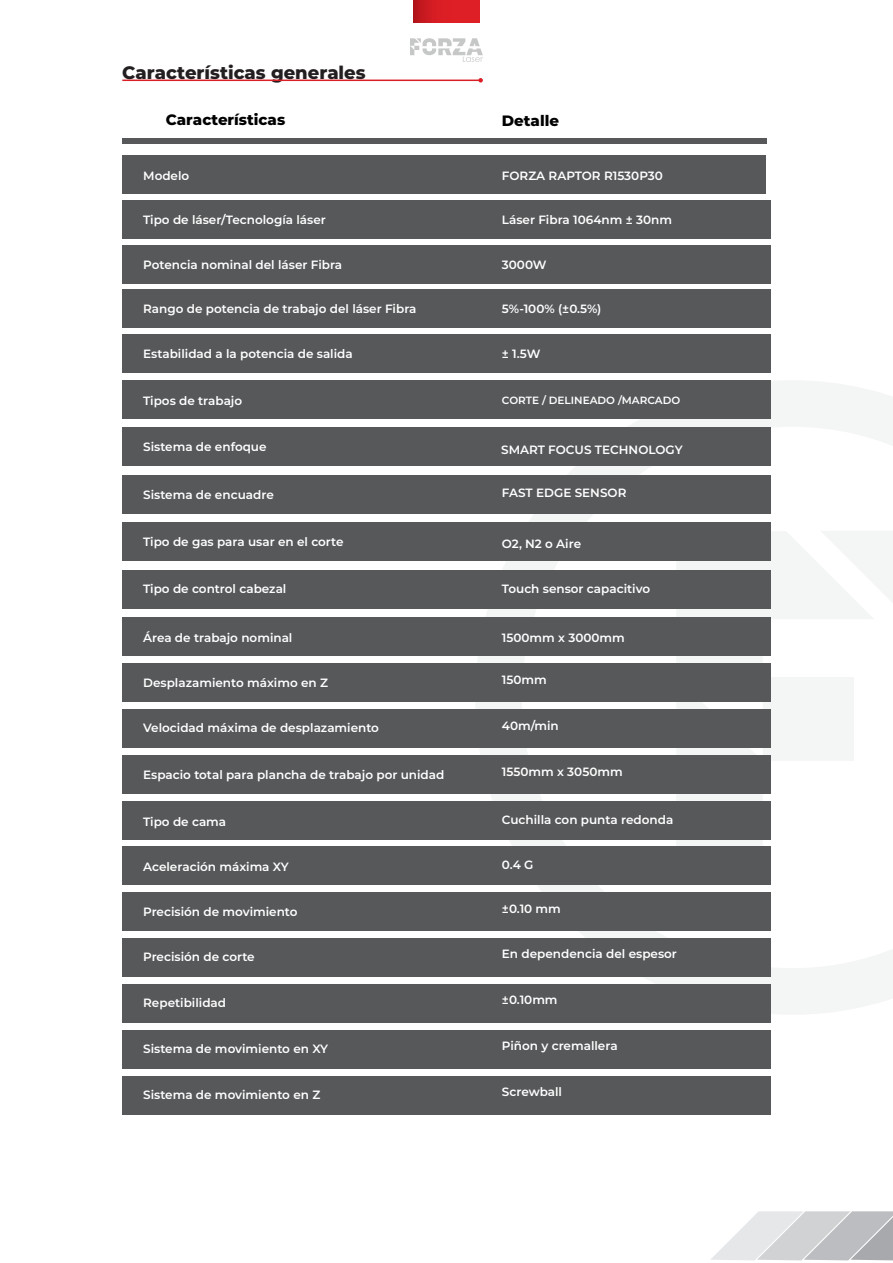
<style>
.page{position:relative;width:893px;height:1263px;background:#fff}
.page>*{position:absolute;margin:0;border:0;box-sizing:border-box;transform-origin:0 0}
.t1{font:800 18px "Montserrat";color:#231f20}
.t2{font:800 15px "Montserrat";color:#000001}
.t3{font:600 12px "Montserrat";color:#fff}
.t4{font:600 10.5px "Montserrat";color:#fff}
</style>
<div class="page">
<svg style="left:711px;top:1211px;width:182px;height:49px"></svg>
<svg style="left:413px;top:0;width:67px;height:23px;background:#d41c23"></svg>
<svg style="left:475px;top:381px;width:418px;height:633px"></svg>
<svg style="left:676px;top:531px;width:198px;height:333px"></svg>
<svg style="left:820px;top:531px;width:73px;height:88px"></svg>
<svg style="left:410px;top:38px;width:73px;height:24px"></svg>
<div style="left:122px;top:245px;width:649px;height:39px;background:#57585a"></div>
<div style="left:122px;top:201px;width:649px;height:38px;background:#57585a"></div>
<div style="left:122px;top:155px;width:644px;height:39px;background:#57585a"></div>
<div style="left:122px;top:138px;width:645px;height:6px;background:#57585a"></div>
<div style="left:122px;top:289px;width:649px;height:39px;background:#57585a"></div>
<div style="left:122px;top:334px;width:649px;height:39px;background:#57585a"></div>
<div style="left:122px;top:380px;width:649px;height:39px;background:#57585a"></div>
<div style="left:122px;top:428px;width:649px;height:38px;background:#57585a"></div>
<div style="left:122px;top:475px;width:649px;height:38px;background:#57585a"></div>
<div style="left:122px;top:522px;width:649px;height:39px;background:#57585a"></div>
<div style="left:122px;top:570px;width:649px;height:38px;background:#57585a"></div>
<div style="left:122px;top:617px;width:649px;height:39px;background:#57585a"></div>
<div style="left:122px;top:663px;width:649px;height:38px;background:#57585a"></div>
<div style="left:122px;top:709px;width:649px;height:38px;background:#57585a"></div>
<div style="left:122px;top:755px;width:649px;height:38px;background:#57585a"></div>
<div style="left:122px;top:801px;width:649px;height:38px;background:#57585a"></div>
<div style="left:122px;top:847px;width:649px;height:38px;background:#57585a"></div>
<div style="left:122px;top:893px;width:649px;height:38px;background:#57585a"></div>
<div style="left:122px;top:938px;width:649px;height:39px;background:#57585a"></div>
<div style="left:122px;top:984px;width:649px;height:39px;background:#57585a"></div>
<div style="left:122px;top:1030px;width:649px;height:39px;background:#57585a"></div>
<div style="left:122px;top:1076px;width:649px;height:39px;background:#57585a"></div>
<hr style="left:122px;top:80px;width:359px;height:1px;background:#db1f27">
<svg style="left:478px;top:78px;width:5px;height:5px"></svg>
<h1 class="t1" style="left:122px;top:59px;width:245px">Características generales</h1>
<p class="t2" style="left:166px;top:109px;width:121px">Características</p>
<p class="t2" style="left:502px;top:110px;width:59px">Detalle</p>
<p class="t3" style="left:143px;top:167px;width:48px">Modelo</p>
<p class="t3" style="left:502px;top:167px;width:163px">FORZA RAPTOR R1530P30</p>
<p class="t3" style="left:143px;top:211px;width:184px">Tipo de láser/Tecnología láser</p>
<p class="t3" style="left:502px;top:211px;width:172px">Láser Fibra 1064nm ± 30nm</p>
<p class="t3" style="left:143px;top:256px;width:201px">Potencia nominal del láser Fibra</p>
<p class="t3" style="left:502px;top:256px;width:46px">3000W</p>
<p class="t3" style="left:143px;top:300px;width:275px">Rango de potencia de trabajo del láser Fibra</p>
<p class="t3" style="left:502px;top:300px;width:101px">5%-100% (±0.5%)</p>
<p class="t3" style="left:143px;top:346px;width:211px">Estabilidad a la potencia de salida</p>
<p class="t3" style="left:502px;top:346px;width:40px">± 1.5W</p>
<p class="t3" style="left:143px;top:392px;width:101px">Tipos de trabajo</p>
<p class="t3" style="left:143px;top:439px;width:125px">Sistema de enfoque</p>
<p class="t3" style="left:143px;top:486px;width:132px">Sistema de encuadre</p>
<p class="t3" style="left:143px;top:533px;width:202px">Tipo de gas para usar en el corte</p>
<p class="t3" style="left:143px;top:581px;width:145px">Tipo de control cabezal</p>
<p class="t3" style="left:143px;top:629px;width:151px">Área de trabajo nominal</p>
<p class="t3" style="left:143px;top:674px;width:186px">Desplazamiento máximo en Z</p>
<p class="t3" style="left:143px;top:720px;width:237px">Velocidad máxima de desplazamiento</p>
<p class="t3" style="left:143px;top:766px;width:303px">Espacio total para plancha de trabajo por unidad</p>
<p class="t3" style="left:143px;top:813px;width:85px">Tipo de cama</p>
<p class="t3" style="left:143px;top:858px;width:147px">Aceleración máxima XY</p>
<p class="t4" style="left:502px;top:392px;width:180px">CORTE / DELINEADO /MARCADO</p>
<p class="t3" style="left:501px;top:441px;width:183px">SMART FOCUS TECHNOLOGY</p>
<p class="t3" style="left:502px;top:484px;width:126px">FAST EDGE SENSOR</p>
<p class="t3" style="left:502px;top:536px;width:81px">O2, N2 o Aire</p>
<p class="t3" style="left:502px;top:581px;width:150px">Touch sensor capacitivo</p>
<p class="t3" style="left:502px;top:629px;width:124px">1500mm x 3000mm</p>
<p class="t3" style="left:502px;top:671px;width:46px">150mm</p>
<p class="t3" style="left:502px;top:717px;width:58px">40m/min</p>
<p class="t3" style="left:502px;top:763px;width:122px">1550mm x 3050mm</p>
<p class="t3" style="left:502px;top:811px;width:173px">Cuchilla con punta redonda</p>
<p class="t3" style="left:502px;top:856px;width:33px">0.4 G</p>
<p class="t3" style="left:143px;top:903px;width:156px">Precisión de movimiento</p>
<p class="t3" style="left:502px;top:900px;width:60px">±0.10 mm</p>
<p class="t3" style="left:143px;top:948px;width:113px">Precisión de corte</p>
<p class="t3" style="left:502px;top:945px;width:177px">En dependencia del espesor</p>
<p class="t3" style="left:143px;top:994px;width:84px">Repetibilidad</p>
<p class="t3" style="left:143px;top:1040px;width:187px">Sistema de movimiento en XY</p>
<p class="t3" style="left:143px;top:1086px;width:179px">Sistema de movimiento en Z</p>
<p class="t3" style="left:502px;top:991px;width:57px">±0.10mm</p>
<p class="t3" style="left:502px;top:1037px;width:117px">Piñon y cremallera</p>
<p class="t3" style="left:502px;top:1083px;width:62px">Screwball</p>
</div>
